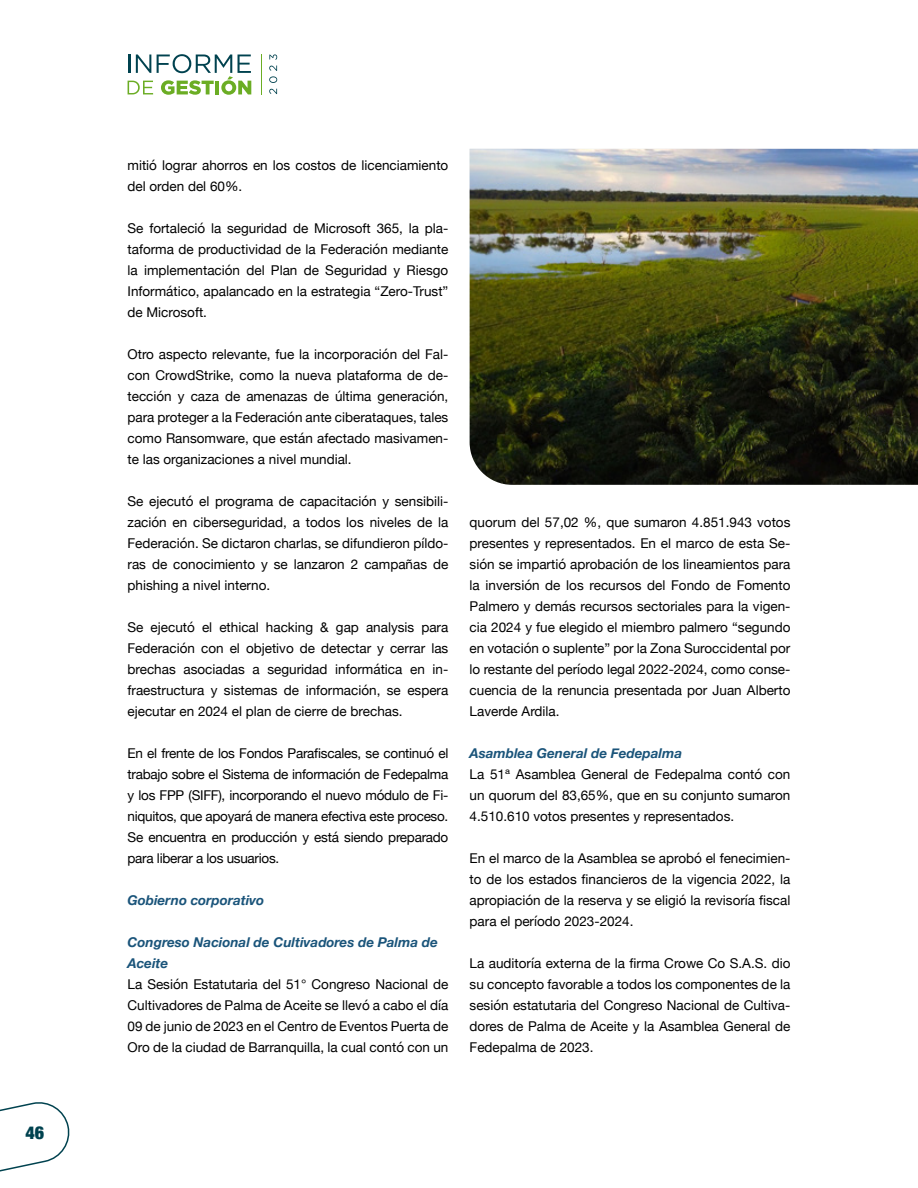
<style>
.page{position:relative;width:918px;height:1188px;background:#fff}
.page>*{position:absolute;margin:0;border:0;box-sizing:border-box;transform-origin:0 0}
.t1{font:900 condensed 18px "Helvetica Neue";color:#00424f}
.t2{font:13.5px/21px "Helvetica Neue";color:#000;text-align:justify}
.t3{font:italic 700 13.5px/21px "Helvetica Neue";color:#1a547a}
</style>
<div class="page">
<img style="left:470px;top:149px;width:448px;height:336px">
<svg style="left:0;top:1102px;width:70px;height:70px"></svg>
<svg style="left:128px;top:54px;width:123px;height:41px"></svg>
<svg style="left:269px;top:89px;width:8px;height:5px"></svg>
<svg style="left:269px;top:66px;width:8px;height:17px"></svg>
<svg style="left:269px;top:54px;width:8px;height:6px"></svg>
<hr style="left:261px;top:54px;width:1px;height:41px;background:#6bad24">
<h1 class="t1" style="left:25px;top:1118px;width:20px">46</h1>
<p class="t2" style="left:128px;top:155px;width:322px">mitió lograr ahorros en los costos de licenciamiento del orden del 60%.</p>
<p class="t2" style="left:128px;top:218px;width:322px">Se fortaleció la seguridad de Microsoft 365, la pla&shy;taforma de productividad de la Federación mediante la implementación del Plan de Seguridad y Riesgo Informático, apalancado en la estrategia “Zero-Trust” de Microsoft.</p>
<p class="t2" style="left:128px;top:344px;width:322px">Otro aspecto relevante, fue la incorporación del Fal&shy;con CrowdStrike, como la nueva plataforma de de&shy;tección y caza de amenazas de última generación, para proteger a la Federación ante ciberataques, tales como Ransomware, que están afectado masivamen&shy;te las organizaciones a nivel mundial.</p>
<p class="t2" style="left:128px;top:491px;width:322px">Se ejecutó el programa de capacitación y sensibili&shy;zación en ciberseguridad, a todos los niveles de la Federación. Se dictaron charlas, se difundieron píldo&shy;ras de conocimiento y se lanzaron 2 campañas de phishing a nivel interno.</p>
<p class="t2" style="left:128px;top:617px;width:322px">Se ejecutó el ethical hacking &amp; gap analysis para Federación con el objetivo de detectar y cerrar las brechas asociadas a seguridad informática en in&shy;fraestructura y sistemas de información, se espera ejecutar en 2024 el plan de cierre de brechas.</p>
<p class="t2" style="left:128px;top:743px;width:322px">En el frente de los Fondos Parafiscales, se continuó el trabajo sobre el Sistema de información de Fedepalma y los FPP (SIFF), incorporando el nuevo módulo de Fi&shy;niquitos, que apoyará de manera efectiva este proceso.<br>Se encuentra en producción y está siendo preparado para liberar a los usuarios.</p>
<p class="t3" style="left:128px;top:890px;width:138px">Gobierno corporativo</p>
<p class="t3" style="left:128px;top:932px;width:312px">Congreso Nacional de Cultivadores de Palma de<br>Aceite</p>
<p class="t2" style="left:128px;top:974px;width:322px">La Sesión Estatutaria del 51° Congreso Nacional de Cultivadores de Palma de Aceite se llevó a cabo el día 09 de junio de 2023 en el Centro de Eventos Puerta de Oro de la ciudad de Barranquilla, la cual contó con un</p>
<p class="t2" style="left:470px;top:512px;width:322px">quorum del 57,02 %, que sumaron 4.851.943 votos presentes y representados. En el marco de esta Se&shy;sión se impartió aprobación de los lineamientos para la inversión de los recursos del Fondo de Fomento Palmero y demás recursos sectoriales para la vigen&shy;cia 2024 y fue elegido el miembro palmero “segundo en votación o suplente” por la Zona Suroccidental por lo restante del período legal 2022-2024, como conse&shy;cuencia de la renuncia presentada por Juan Alberto Laverde Ardila.</p>
<p class="t3" style="left:470px;top:743px;width:214px">Asamblea General de Fedepalma</p>
<p class="t2" style="left:470px;top:765px;width:322px">La 51ª Asamblea General de Fedepalma contó con un quorum del 83,65%, que en su conjunto sumaron 4.510.610 votos presentes y representados.</p>
<p class="t2" style="left:470px;top:849px;width:322px">En el marco de la Asamblea se aprobó el fenecimien&shy;to de los estados financieros de la vigencia 2022, la apropiación de la reserva y se eligió la revisoría fiscal para el período 2023-2024.</p>
<p class="t2" style="left:470px;top:954px;width:322px">La auditoría externa de la firma Crowe Co S.A.S. dio su concepto favorable a todos los componentes de la sesión estatutaria del Congreso Nacional de Cultiva&shy;dores de Palma de Aceite y la Asamblea General de Fedepalma de 2023.</p>
</div>
